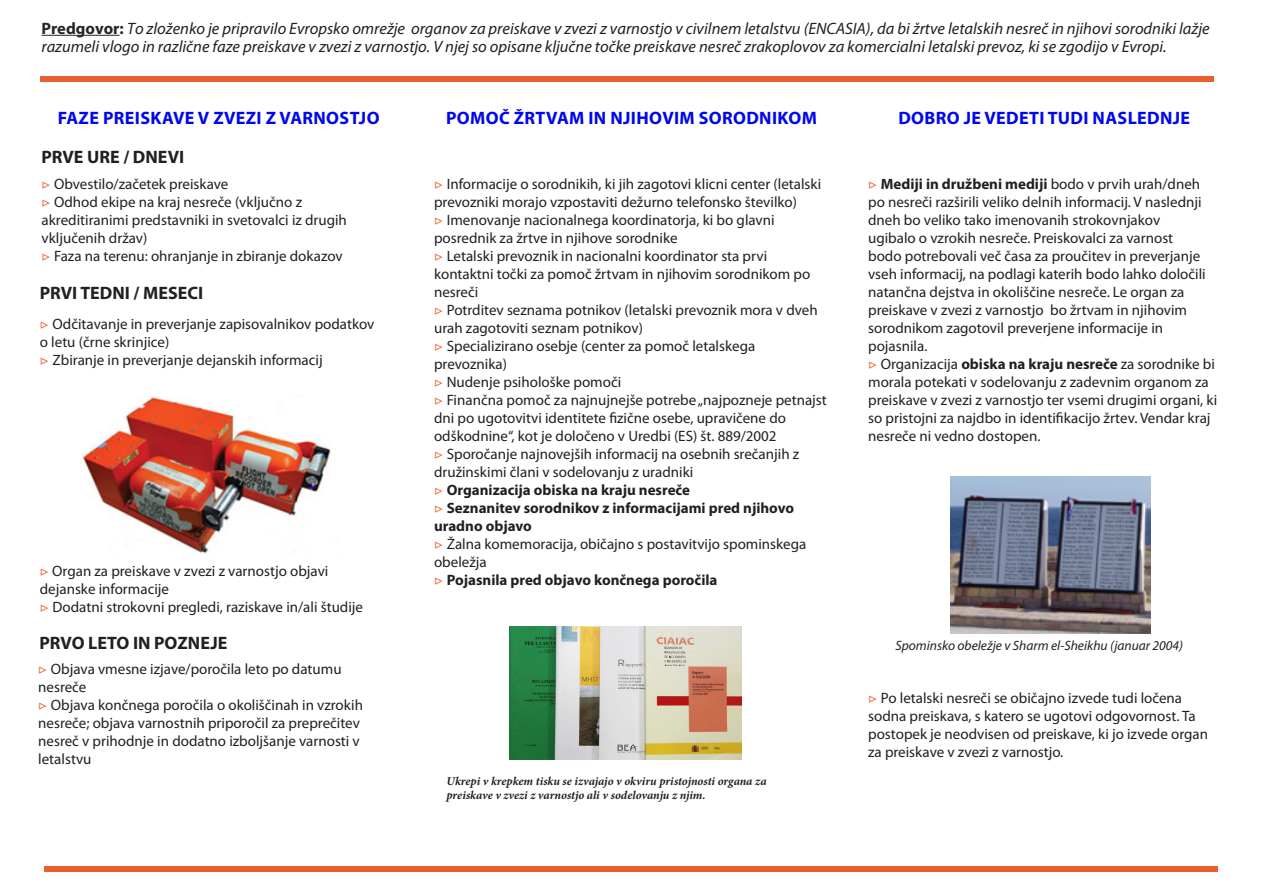
<style>
.page{position:relative;width:1263px;height:893px;background:#fff}
.page>*{position:absolute;margin:0;border:0;box-sizing:border-box;transform-origin:0 0}
.TITRE_4{font:700 18px "Myriad Pro";letter-spacing:.02em;color:#0007ee}
.TITRE_5{font:700 18px "Myriad Pro";color:#231f20}
.Paragraphe_couvertur{font:italic 16.5px/18.1px "Myriad Pro";color:#231f20}
.Paragraphe_avec_puce{font:15px/18px "Myriad Pro";color:#231f20}
.Paragraphe_avec_puce-2{font:700 15px/18px "Myriad Pro";color:#231f20}
.t1{font:italic 13.5px "Myriad Pro";color:#231f20}
.t2{font:italic 700 12px/14.4px "Minion Pro";letter-spacing:-.005em;color:#231f20}
.s1{font-weight:700;font-style:normal;color:#262626}
.s2{font-family:"Minion Pro";font-weight:700;color:#ea5f2e}
.s3{font-family:"Minion Pro";color:#ea5f2e}
.s4{font-weight:700}
</style>
<div class="page">
<hr style="left:41px;top:35px;width:79px;height:1px;background:#262626">
<div style="left:40px;top:77px;width:1173px;height:5px;background:#ea5f2e"></div>
<div style="left:45px;top:866px;width:1173px;height:6px;background:#ea5f2e"></div>
<img style="left:82px;top:397px;width:249px;height:157px">
<img style="left:950px;top:476px;width:200px;height:158px">
<img style="left:509px;top:626px;width:232px;height:134px">
<p class="Paragraphe_couvertur" style="left:41px;top:19px;width:1170px"><span class="s1">Predgovor:</span> To zloženko je pripravilo Evropsko omrežje organov za preiskave v zvezi z varnostjo v civilnem letalstvu (ENCASIA), da bi žrtve letalskih nesreč in njihovi sorodniki lažje razumeli vlogo in različne faze preiskave v zvezi z varnostjo. V njej so opisane ključne točke preiskave nesreč zrakoplovov za komercialni letalski prevoz, ki se zgodijo v Evropi.</p>
<p class="TITRE_4" style="left:58px;top:106px;width:323px">FAZE PREISKAVE V ZVEZI Z VARNOSTJO</p>
<p class="TITRE_4" style="left:446px;top:106px;width:372px">POMOČ ŽRTVAM IN NJIHOVIM SORODNIKOM</p>
<p class="TITRE_4" style="left:898px;top:106px;width:293px">DOBRO JE VEDETI TUDI NASLEDNJE</p>
<p class="TITRE_5" style="left:41px;top:146px;width:144px">PRVE URE / DNEVI</p>
<p class="Paragraphe_avec_puce" style="left:41px;top:175px;width:188px"><span class="s2">▷</span> Obvestilo/začetek preiskave</p>
<p class="Paragraphe_avec_puce" style="left:41px;top:193px;width:307px"><span class="s2">▷</span> Odhod ekipe na kraj nesreče (vključno z akreditiranimi predstavniki in svetovalci iz drugih vključenih držav)</p>
<p class="Paragraphe_avec_puce" style="left:41px;top:247px;width:303px"><span class="s2">▷</span> Faza na terenu: ohranjanje in zbiranje dokazov</p>
<p class="TITRE_5" style="left:40px;top:282px;width:165px">PRVI TEDNI / MESECI</p>
<p class="Paragraphe_avec_puce" style="left:40px;top:315px;width:336px"><span class="s2">▷</span> Odčitavanje in preverjanje zapisovalnikov podatkov o letu (črne skrinjice)</p>
<p class="Paragraphe_avec_puce" style="left:40px;top:351px;width:284px"><span class="s2">▷</span> Zbiranje in preverjanje dejanskih informacij</p>
<p class="Paragraphe_avec_puce" style="left:434px;top:175px;width:389px"><span class="s2">▷</span> Informacije o sorodnikih, ki jih zagotovi klicni center (letalski prevozniki morajo vzpostaviti dežurno telefonsko številko)</p>
<p class="Paragraphe_avec_puce" style="left:434px;top:211px;width:342px"><span class="s2">▷</span> Imenovanje nacionalnega koordinatorja, ki bo glavni posrednik za žrtve in njihove sorodnike</p>
<p class="Paragraphe_avec_puce" style="left:434px;top:247px;width:378px"><span class="s2">▷</span> Letalski prevoznik in nacionalni koordinator sta prvi kontaktni točki za pomoč žrtvam in njihovim sorodnikom po nesreči</p>
<p class="Paragraphe_avec_puce" style="left:434px;top:301px;width:385px"><span class="s2">▷</span> Potrditev seznama potnikov (letalski prevoznik mora v dveh urah zagotoviti seznam potnikov)</p>
<p class="Paragraphe_avec_puce" style="left:434px;top:337px;width:323px"><span class="s2">▷</span> Specializirano osebje (center za pomoč letalskega prevoznika)</p>
<p class="Paragraphe_avec_puce" style="left:434px;top:373px;width:189px"><span class="s2">▷</span> Nudenje psihološke pomoči</p>
<p class="Paragraphe_avec_puce" style="left:434px;top:391px;width:394px"><span class="s2">▷</span> Finančna pomoč za najnujnejše potrebe „najpozneje petnajst dni po ugotovitvi identitete fizične osebe, upravičene do odškodnine“, kot je določeno v Uredbi (ES) št. 889/2002</p>
<p class="Paragraphe_avec_puce" style="left:434px;top:445px;width:367px"><span class="s2">▷</span> Sporočanje najnovejših informacij na osebnih srečanjih z družinskimi člani v sodelovanju z uradniki</p>
<p class="Paragraphe_avec_puce-2" style="left:434px;top:480px;width:258px"><span class="s3">▷</span> Organizacija obiska na kraju nesreče</p>
<p class="Paragraphe_avec_puce-2" style="left:434px;top:498px;width:362px"><span class="s3">▷</span> Seznanitev sorodnikov z informacijami pred njihovo uradno objavo</p>
<p class="Paragraphe_avec_puce" style="left:434px;top:535px;width:374px"><span class="s2">▷</span> Žalna komemoracija, običajno s postavitvijo spominskega obeležja</p>
<p class="Paragraphe_avec_puce-2" style="left:434px;top:570px;width:285px"><span class="s3">▷</span> Pojasnila pred objavo končnega poročila</p>
<p class="Paragraphe_avec_puce" style="left:868px;top:175px;width:339px"><span class="s2">▷</span> <span class="s4">Mediji in družbeni mediji</span> bodo v prvih urah/dneh po nesreči razširili veliko delnih informacij. V naslednji dneh bo veliko tako imenovanih strokovnjakov ugibalo o vzrokih nesreče. Preiskovalci za varnost bodo potrebovali več časa za proučitev in preverjanje vseh informacij, na podlagi katerih bodo lahko določili natančna dejstva in okoliščine nesreče. Le organ za preiskave v zvezi z varnostjo bo žrtvam in njihovim sorodnikom zagotovil preverjene informacije in pojasnila.</p>
<p class="Paragraphe_avec_puce" style="left:868px;top:355px;width:351px"><span class="s2">▷</span> Organizacija <span class="s4">obiska na kraju nesreče</span> za sorodnike bi morala potekati v sodelovanju z zadevnim organom za preiskave v zvezi z varnostjo ter vsemi drugimi organi, ki so pristojni za najdbo in identifikacijo žrtev. Vendar kraj nesreče ni vedno dostopen.</p>
<p class="Paragraphe_avec_puce" style="left:40px;top:561px;width:290px"><span class="s2">▷</span> Organ za preiskave v zvezi z varnostjo objavi dejanske informacije</p>
<p class="Paragraphe_avec_puce" style="left:40px;top:597px;width:325px"><span class="s2">▷</span> Dodatni strokovni pregledi, raziskave in/ali študije</p>
<p class="TITRE_5" style="left:39px;top:631px;width:190px">PRVO LETO IN POZNEJE</p>
<p class="Paragraphe_avec_puce" style="left:38px;top:660px;width:305px"><span class="s2">▷</span> Objava vmesne izjave/poročila leto po datumu nesreče</p>
<p class="Paragraphe_avec_puce" style="left:38px;top:696px;width:326px"><span class="s2">▷</span> Objava končnega poročila o okoliščinah in vzrokih nesreče; objava varnostnih priporočil za preprečitev nesreč v prihodnje in dodatno izboljšanje varnosti v letalstvu</p>
<p class="t2" style="left:446px;top:773px;width:322px">Ukrepi v krepkem tisku se izvajajo v okviru pristojnosti organa za preiskave v zvezi z varnostjo ali v sodelovanju z njim.</p>
<p class="t1" style="left:895px;top:637px;width:289px">Spominsko obeležje v Sharm el-Sheikhu (januar 2004)</p>
<p class="Paragraphe_avec_puce" style="left:868px;top:689px;width:341px"><span class="s2">▷</span> Po letalski nesreči se običajno izvede tudi ločena sodna preiskava, s katero se ugotovi odgovornost. Ta postopek je neodvisen od preiskave, ki jo izvede organ za preiskave v zvezi z varnostjo.</p>
</div>
